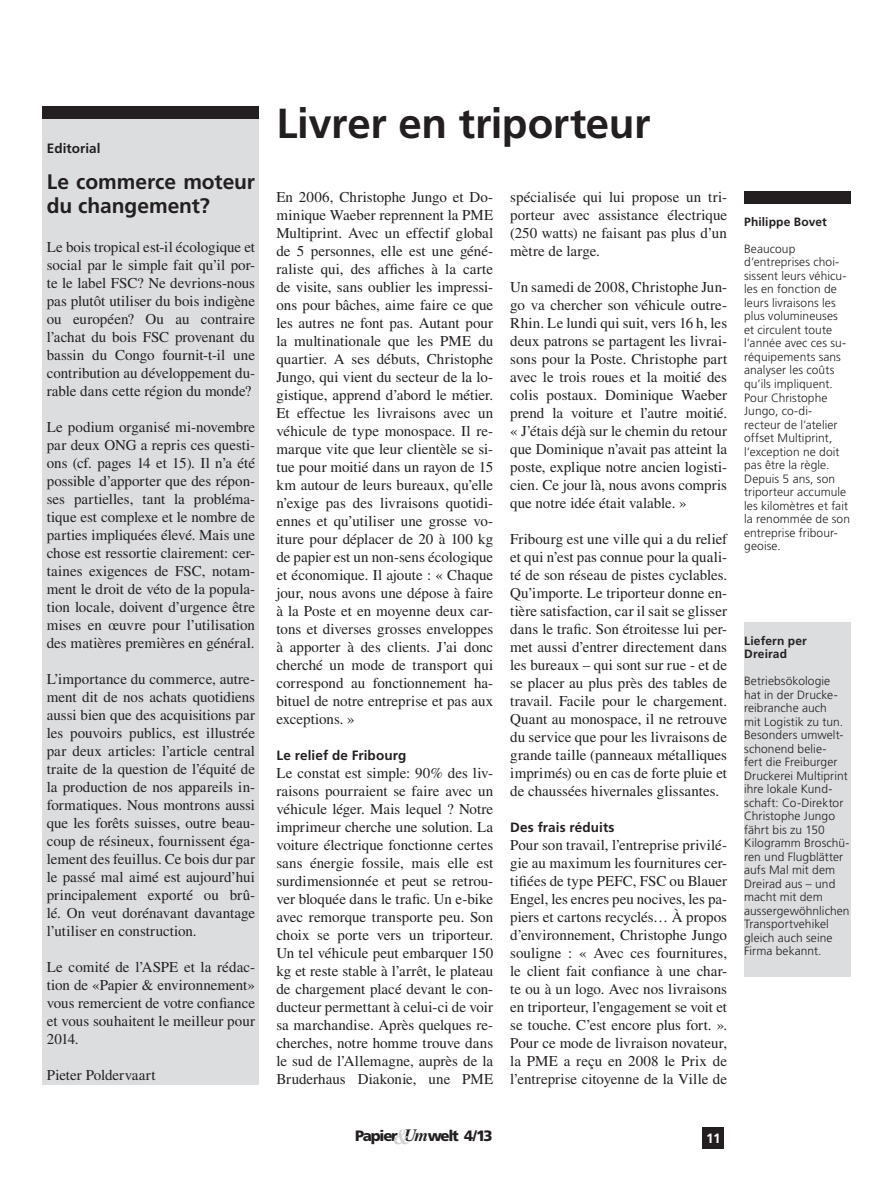
<style>
.page{position:relative;width:893px;height:1191px;background:#fff}
.page>*{position:absolute;margin:0;border:0;box-sizing:border-box;transform-origin:0 0}
.t1{font:700 42px "Frutiger LT Std";letter-spacing:-.005em;color:#231f20}
.t2{font:700 21px/24px "Frutiger LT Std";letter-spacing:-.005em;color:#231f20}
.t3{font:15px/18px "Times LT Std";color:#231f20;text-align:justify}
.t4{font:900 15px "Frutiger LT Std";letter-spacing:-.085em;color:#231f20}
.t5{font:700 13.5px "Frutiger LT Std";letter-spacing:.005em;color:#231f20}
.t6{font:700 13.5px "Frutiger LT Std";color:#fff}
.t7{font:300 12px/13.5px "Frutiger LT Std";letter-spacing:.005em;color:#231f20}
.t8{font:700 12px/13.5px "Frutiger LT Std";letter-spacing:.015em;color:#231f20}
.s1{font-family:"Times LT Std";font-weight:700;font-style:italic;font-size:21.3px;color:#d1d2d4}
.s2{font-family:"Times LT Std";font-weight:700;font-style:italic;font-size:17.25px}
</style>
<div class="page">
<div style="left:744px;top:191px;width:106px;height:13px;background:#231f20"></div>
<div style="left:703px;top:1127px;width:21px;height:21px;background:#231f20"></div>
<div style="left:43px;top:113px;width:216px;height:971px;background:#dcdddf"></div>
<div style="left:43px;top:106px;width:216px;height:13px;background:#231f20"></div>
<div style="left:744px;top:622px;width:106px;height:354px;background:#dcdddf"></div>
<p class="t5" style="left:47px;top:140px;width:55px">Editorial</p>
<h2 class="t2" style="left:47px;top:169px;width:210px">Le commerce moteur du changement?</h2>
<p class="t3" style="left:47px;top:237px;width:210px">Le bois tropical est-il écologique et social par le simple fait qu’il por&shy;te le label FSC? Ne devrions-nous pas plutôt utiliser du bois indigène ou européen? Ou au contraire l’achat du bois FSC provenant du bassin du Congo fournit-t-il une contribution au développement du&shy;rable dans cette région du monde?</p>
<p class="t3" style="left:47px;top:417px;width:210px">Le podium organisé mi-novembre par deux ONG a repris ces questi&shy;ons (cf. pages 14 et 15). Il n’a été possible d’apporter que des répon&shy;ses partielles, tant la probléma&shy;tique est complexe et le nombre de parties impliquées élevé. Mais une chose est ressortie clairement: cer&shy;taines exigences de FSC, notam&shy;ment le droit de véto de la popula&shy;tion locale, doivent d’urgence être mises en œuvre pour l’utilisation des matières premières en général.</p>
<p class="t3" style="left:47px;top:669px;width:210px">L’importance du commerce, autre&shy;ment dit de nos achats quotidiens aussi bien que des acquisitions par les pouvoirs publics, est illustrée par deux articles: l’article central traite de la question de l’équité de la production de nos appareils in&shy;formatiques. Nous montrons aussi que les forêts suisses, outre beau&shy;coup de résineux, fournissent éga&shy;lement des feuillus. Ce bois dur par le passé mal aimé est aujourd’hui principalement exporté ou brû&shy;lé. On veut dorénavant davantage l’utiliser en construction.</p>
<p class="t3" style="left:47px;top:957px;width:210px">Le comité de l’ASPE et la rédac&shy;tion de «Papier &amp; environnement» vous remercient de votre confiance et vous souhaitent le meilleur pour 2014.</p>
<p class="t3" style="left:47px;top:1065px;width:110px">Pieter Poldervaart</p>
<h1 class="t1" style="left:276px;top:99px;width:376px">Livrer en triporteur</h1>
<p class="t3" style="left:276px;top:187px;width:218px">En 2006, Christophe Jungo et Do&shy;minique Waeber reprennent la PME Multiprint. Avec un effectif global de 5 personnes, elle est une géné&shy;raliste qui, des affiches à la carte de visite, sans oublier les impressi&shy;ons pour bâches, aime faire ce que les autres ne font pas. Autant pour la multinationale que les PME du quartier. A ses débuts, Christophe Jungo, qui vient du secteur de la lo&shy;gistique, apprend d’abord le métier.<br>Et effectue les livraisons avec un véhicule de type monospace. Il re&shy;marque vite que leur clientèle se si&shy;tue pour moitié dans un rayon de 15 km autour de leurs bureaux, qu’elle n’exige pas des livraisons quotidi&shy;ennes et qu’utiliser une grosse vo&shy;iture pour déplacer de 20 à 100 kg de papier est un non-sens écologique et économique. Il ajoute : « Chaque jour, nous avons une dépose à faire à la Poste et en moyenne deux car&shy;tons et diverses grosses enveloppes à apporter à des clients. J’ai donc cherché un mode de transport qui correspond au fonctionnement ha&shy;bituel de notre entreprise et pas aux exceptions. »</p>
<p class="t5" style="left:276px;top:747px;width:131px">Le relief de Fribourg</p>
<p class="t3" style="left:276px;top:763px;width:218px">Le constat est simple: 90% des liv&shy;raisons pourraient se faire avec un véhicule léger. Mais lequel ? Notre imprimeur cherche une solution. La voiture électrique fonctionne certes sans énergie fossile, mais elle est surdimensionnée et peut se retrou&shy;ver bloquée dans le trafic. Un e-bike avec remorque transporte peu. Son choix se porte vers un triporteur.<br>Un tel véhicule peut embarquer 150 kg et reste stable à l’arrêt, le plateau de chargement placé devant le con&shy;ducteur permettant à celui-ci de voir sa marchandise. Après quelques re&shy;cherches, notre homme trouve dans le sud de l’Allemagne, auprès de la Bruderhaus Diakonie, une PME</p>
<p class="t3" style="left:510px;top:187px;width:218px">spécialisée qui lui propose un tri&shy;porteur avec assistance électrique (250 watts) ne faisant pas plus d’un mètre de large.</p>
<p class="t3" style="left:510px;top:277px;width:218px">Un samedi de 2008, Christophe Jun&shy;go va chercher son véhicule outre-Rhin. Le lundi qui suit, vers 16 h, les deux patrons se partagent les livrai&shy;sons pour la Poste. Christophe part avec le trois roues et la moitié des colis postaux. Dominique Waeber prend la voiture et l’autre moitié. « J’étais déjà sur le chemin du retour que Dominique n’avait pas atteint la poste, explique notre ancien logisti&shy;cien. Ce jour là, nous avons compris que notre idée était valable. »</p>
<p class="t3" style="left:510px;top:529px;width:218px">Fribourg est une ville qui a du relief et qui n’est pas connue pour la quali&shy;té de son réseau de pistes cyclables.<br>Qu’importe. Le triporteur donne en&shy;tière satisfaction, car il sait se glisser dans le trafic. Son étroitesse lui per&shy;met aussi d’entrer directement dans les bureaux – qui sont sur rue - et de se placer au plus près des tables de travail. Facile pour le chargement.<br>Quant au monospace, il ne retrouve du service que pour les livraisons de grande taille (panneaux métalliques imprimés) ou en cas de forte pluie et de chaussées hivernales glissantes.</p>
<p class="t5" style="left:510px;top:819px;width:106px">Des frais réduits</p>
<p class="t3" style="left:510px;top:835px;width:218px">Pour son travail, l’entreprise privilé&shy;gie au maximum les fournitures cer&shy;tifiées de type PEFC, FSC ou Blauer Engel, les encres peu nocives, les pa&shy;piers et cartons recyclés… À propos d’environnement, Christophe Jungo souligne : « Avec ces fournitures, le client fait confiance à une char&shy;te ou à un logo. Avec nos livraisons en triporteur, l’engagement se voit et se touche. C’est encore plus fort. ».<br>Pour ce mode de livraison novateur, la PME a reçu en 2008 le Prix de l’entreprise citoyenne de la Ville de</p>
<p class="t8" style="left:744px;top:215px;width:84px">Philippe Bovet</p>
<p class="t7" style="left:744px;top:242px;width:107px">Beaucoup d’entreprises choi&shy;sissent leurs véhicu&shy;les en fonction de leurs livraisons les plus volumineuses et circulent toute l’année avec ces su&shy;réquipements sans analyser les coûts qu’ils impliquent.<br>Pour Christophe<br>Jungo, co-di&shy;recteur de l’atelier offset Multiprint, l’exception ne doit pas être la règle.<br>Depuis 5 ans, son triporteur accumule les kilomètres et fait la renommée de son entreprise fribour&shy;geoise.</p>
<p class="t8" style="left:744px;top:633px;width:64px">Liefern per<br>Dreirad</p>
<p class="t7" style="left:744px;top:674px;width:107px">Betriebsökologie hat in der Drucke&shy;reibranche auch<br>mit Logistik zu tun.<br>Besonders umwelt&shy;schonend belie-<br>fert die Freiburger<br>Druckerei Multiprint ihre lokale Kund&shy;schaft: Co-Direktor<br>Christophe Jungo fährt bis zu 150<br>Kilogramm Broschü&shy;ren und Flugblätter aufs Mal mit dem<br>Dreirad aus – und macht mit dem aussergewöhnlichen<br>Transportvehikel gleich auch seine<br>Firma bekannt.</p>
<p class="t4" style="left:355px;top:1127px;width:139px">Papier <span class="s1">&amp;</span><span class="s2">Um</span>welt 4/13</p>
<p class="t6" style="left:706px;top:1130px;width:16px">11</p>
</div>
